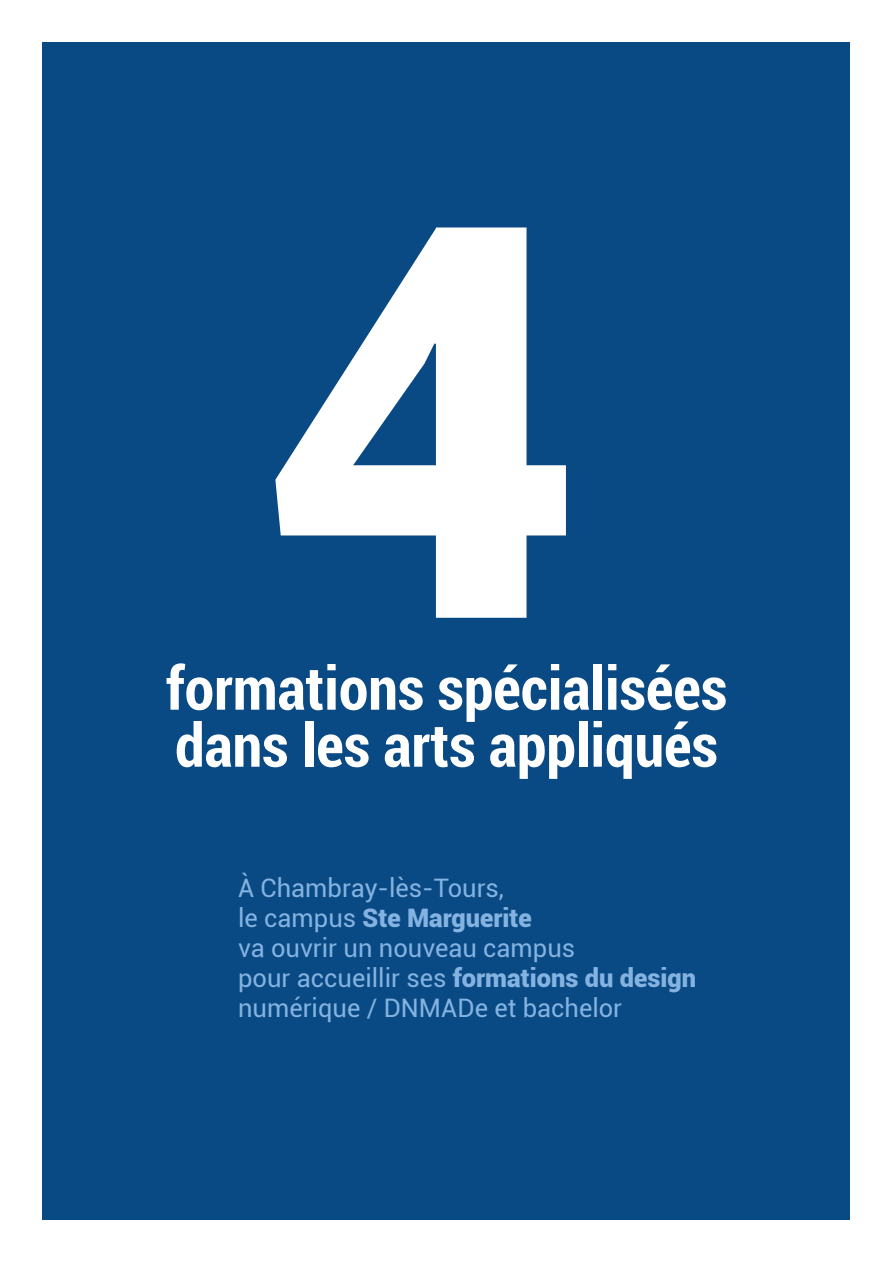
<style>
.page{position:relative;width:893px;height:1263px;background:#fff}
.page>*{position:absolute;margin:0;border:0;box-sizing:border-box;transform-origin:0 0}
.t1{font:900 548.85px "Roboto";color:#fff}
.t2{font:700 condensed 60px/57px "Roboto";color:#fff}
.t3{font:25.5px/30px "Roboto";color:#84b3e1}
.s1{font-weight:900}
</style>
<div class="page">
<div style="left:43px;top:43px;width:807px;height:1177px;background:#0a4a84"></div>
<h1 class="t1" style="left:262px;top:34px;width:319px">4</h1>
<h2 class="t2" style="left:166px;top:658px;width:563px">formations spécialisées dans les arts appliqués</h2>
<p class="t3" style="left:238px;top:872px;width:459px">À Chambray-lès-Tours,<br>le campus <span class="s1">Ste Marguerite<br></span>va ouvrir un nouveau campus<br>pour accueillir ses <span class="s1">formations du design </span>numérique / DNMADe et bachelor</p>
</div>
